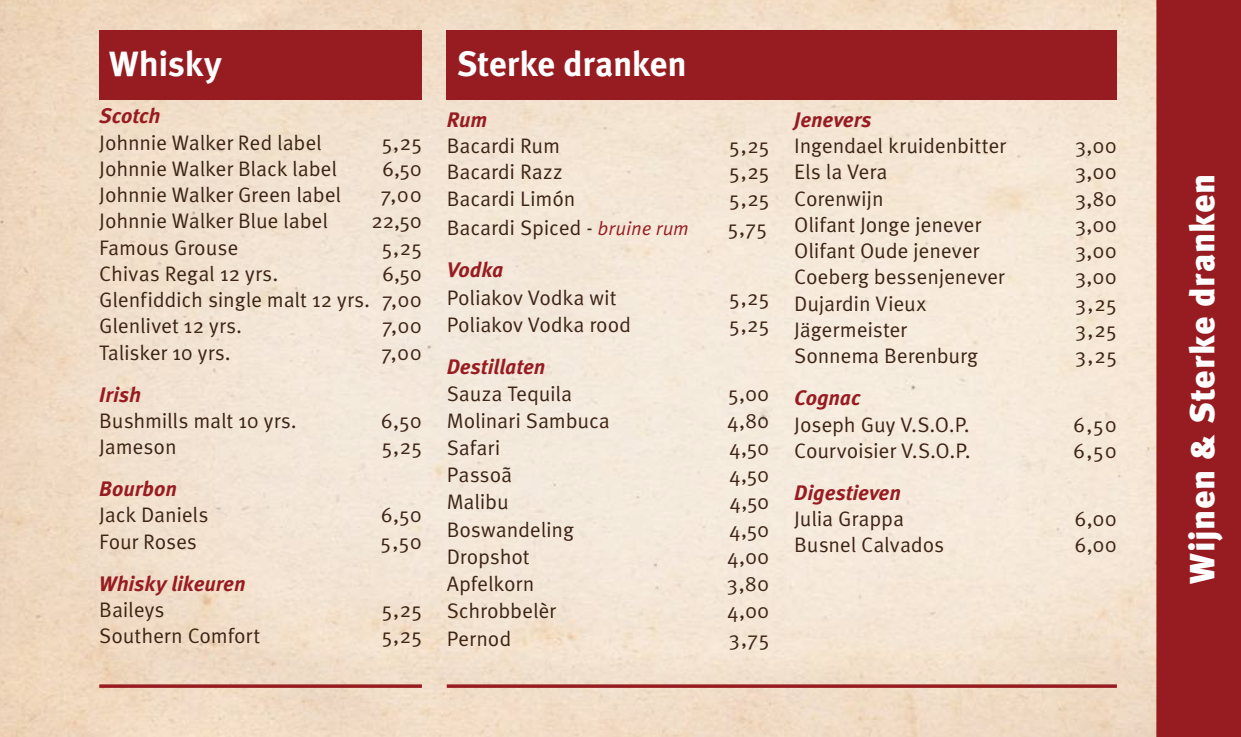
<style>
.page{position:relative;width:1241px;height:737px;background:#fff}
.page>*{position:absolute;margin:0;border:0;box-sizing:border-box;transform-origin:0 0}
.t1{font:900 35px "FF Meta Pro";letter-spacing:.015em;color:#fff}
.t2{font:700 35px "FF Meta Pro";letter-spacing:-.01em;color:#fff}
.t3{font:21px/26.2px "FF Meta Pro";letter-spacing:-.01em;color:#3d2415;text-align:justify}
.t4{font:italic 700 21px "FF Meta Pro";letter-spacing:-.005em;color:#971c21}
.s1{font-style:italic;font-size:19.25px;color:#971c21}
</style>
<div class="page">
<img style="left:0;top:0;width:1156px;height:737px">
<div style="left:1156px;top:0;width:84px;height:737px;background:#971c21"></div>
<div style="left:99px;top:30px;width:323px;height:69px;background:#971c21"></div>
<div style="left:446px;top:30px;width:670px;height:69px;background:#971c21"></div>
<svg style="left:99px;top:684px;width:323px;height:4px"></svg>
<svg style="left:446px;top:684px;width:670px;height:4px;background:#a13335"></svg>
<h1 class="t2" style="left:109px;top:36px;width:114px">Whisky</h1>
<p class="t4" style="left:99px;top:99px;width:63px">Scotch</p>
<p class="t3" style="left:99px;top:128px;width:224px">Johnnie Walker Red label</p>
<p class="t3" style="left:381px;top:128px;width:42px">5,25</p>
<p class="t3" style="left:99px;top:154px;width:239px">Johnnie Walker Black label</p>
<p class="t3" style="left:382px;top:154px;width:41px">6,50</p>
<p class="t3" style="left:99px;top:180px;width:243px">Johnnie Walker Green label</p>
<p class="t3" style="left:381px;top:180px;width:43px">7,00</p>
<p class="t3" style="left:99px;top:207px;width:230px">Johnnie Walker Blue label</p>
<p class="t3" style="left:371px;top:207px;width:52px">22,50</p>
<p class="t3" style="left:99px;top:233px;width:141px">Famous Grouse</p>
<p class="t3" style="left:381px;top:233px;width:42px">5,25</p>
<p class="t3" style="left:99px;top:259px;width:180px">Chivas Regal 12 yrs.</p>
<p class="t3" style="left:99px;top:259px;width:324px;text-indent:283px">6,50<br>Glenfiddich single malt 12 yrs. 7,00<br>Glenlivet 12 yrs.</p>
<p class="t3" style="left:382px;top:312px;width:41px">7,00</p>
<p class="t3" style="left:99px;top:338px;width:133px">Talisker 10 yrs.</p>
<p class="t3" style="left:381px;top:338px;width:42px">7,00</p>
<p class="t4" style="left:99px;top:378px;width:43px">Irish</p>
<p class="t3" style="left:99px;top:406px;width:199px">Bushmills malt 10 yrs.</p>
<p class="t3" style="left:381px;top:406px;width:43px">6,50</p>
<p class="t3" style="left:99px;top:432px;width:79px">Jameson</p>
<p class="t3" style="left:381px;top:432px;width:42px">5,25</p>
<p class="t4" style="left:99px;top:472px;width:79px">Bourbon</p>
<p class="t3" style="left:99px;top:501px;width:111px">Jack Daniels</p>
<p class="t3" style="left:381px;top:501px;width:43px">6,50</p>
<p class="t3" style="left:99px;top:527px;width:99px">Four Roses</p>
<p class="t3" style="left:380px;top:527px;width:43px">5,50</p>
<p class="t4" style="left:99px;top:567px;width:148px">Whisky likeuren</p>
<p class="t3" style="left:99px;top:595px;width:67px">Baileys</p>
<p class="t3" style="left:381px;top:595px;width:42px">5,25</p>
<p class="t3" style="left:99px;top:621px;width:162px">Southern Comfort</p>
<p class="t3" style="left:381px;top:621px;width:42px">5,25</p>
<h1 class="t2" style="left:456px;top:36px;width:232px">Sterke dranken</h1>
<p class="t4" style="left:446px;top:103px;width:42px">Rum</p>
<p class="t3" style="left:446px;top:131px;width:115px">Bacardi Rum</p>
<p class="t3" style="left:729px;top:131px;width:42px">5,25</p>
<p class="t3" style="left:446px;top:158px;width:117px">Bacardi Razz</p>
<p class="t3" style="left:729px;top:158px;width:42px">5,25</p>
<p class="t3" style="left:446px;top:184px;width:130px">Bacardi Limón</p>
<p class="t3" style="left:729px;top:184px;width:42px">5,25</p>
<p class="t3" style="left:446px;top:214px;width:244px">Bacardi Spiced - <span class="s1">bruine rum</span></p>
<p class="t3" style="left:727px;top:214px;width:41px">5,75</p>
<p class="t4" style="left:446px;top:253px;width:58px">Vodka</p>
<p class="t3" style="left:446px;top:283px;width:171px">Poliakov Vodka wit</p>
<p class="t3" style="left:729px;top:283px;width:42px">5,25</p>
<p class="t3" style="left:446px;top:310px;width:186px">Poliakov Vodka rood</p>
<p class="t3" style="left:729px;top:310px;width:42px">5,25</p>
<p class="t4" style="left:446px;top:350px;width:100px">Destillaten</p>
<p class="t3" style="left:446px;top:379px;width:127px">Sauza Tequila</p>
<p class="t3" style="left:728px;top:379px;width:43px">5,00</p>
<p class="t3" style="left:446px;top:406px;width:165px">Molinari Sambuca</p>
<p class="t3" style="left:727px;top:406px;width:44px">4,80</p>
<p class="t3" style="left:446px;top:433px;width:55px">Safari</p>
<p class="t3" style="left:729px;top:433px;width:42px">4,50</p>
<p class="t3" style="left:446px;top:460px;width:67px">Passoã</p>
<p class="t3" style="left:729px;top:460px;width:42px">4,50</p>
<p class="t3" style="left:446px;top:487px;width:64px">Malibu</p>
<p class="t3" style="left:729px;top:487px;width:41px">4,50</p>
<p class="t3" style="left:446px;top:515px;width:128px">Boswandeling</p>
<p class="t3" style="left:729px;top:515px;width:42px">4,50</p>
<p class="t3" style="left:446px;top:542px;width:84px">Dropshot</p>
<p class="t3" style="left:727px;top:542px;width:44px">4,00</p>
<p class="t3" style="left:446px;top:569px;width:89px">Apfelkorn</p>
<p class="t3" style="left:726px;top:569px;width:44px">3,80</p>
<p class="t3" style="left:446px;top:596px;width:111px">Schrobbelèr</p>
<p class="t3" style="left:727px;top:596px;width:44px">4,00</p>
<p class="t3" style="left:446px;top:624px;width:66px">Pernod</p>
<p class="t3" style="left:728px;top:624px;width:42px">3,75</p>
<p class="t4" style="left:794px;top:103px;width:79px">Jenevers</p>
<p class="t3" style="left:794px;top:131px;width:213px">Ingendael kruidenbitter</p>
<p class="t3" style="left:1074px;top:131px;width:43px">3,00</p>
<p class="t3" style="left:794px;top:158px;width:95px">Els la Vera</p>
<p class="t3" style="left:1074px;top:158px;width:43px">3,00</p>
<p class="t3" style="left:794px;top:184px;width:91px">Corenwijn</p>
<p class="t3" style="left:1074px;top:184px;width:43px">3,80</p>
<p class="t3" style="left:794px;top:210px;width:188px">Olifant Jonge jenever</p>
<p class="t3" style="left:1074px;top:210px;width:43px">3,00</p>
<p class="t3" style="left:794px;top:236px;width:186px">Olifant Oude jenever</p>
<p class="t3" style="left:1074px;top:236px;width:43px">3,00</p>
<p class="t3" style="left:794px;top:263px;width:212px">Coeberg bessenjenever</p>
<p class="t3" style="left:1074px;top:263px;width:43px">3,00</p>
<p class="t3" style="left:794px;top:289px;width:133px">Dujardin Vieux</p>
<p class="t3" style="left:1074px;top:289px;width:43px">3,25</p>
<p class="t3" style="left:794px;top:315px;width:114px">Jägermeister</p>
<p class="t3" style="left:1074px;top:315px;width:43px">3,25</p>
<p class="t3" style="left:794px;top:341px;width:185px">Sonnema Berenburg</p>
<p class="t3" style="left:1075px;top:341px;width:43px">3,25</p>
<p class="t4" style="left:794px;top:381px;width:68px">Cognac</p>
<p class="t3" style="left:794px;top:410px;width:177px">Joseph Guy V.S.O.P.</p>
<p class="t3" style="left:1073px;top:410px;width:45px">6,50</p>
<p class="t3" style="left:794px;top:436px;width:178px">Courvoisier V.S.O.P.</p>
<p class="t3" style="left:1073px;top:436px;width:45px">6,50</p>
<p class="t4" style="left:794px;top:476px;width:108px">Digestieven</p>
<p class="t3" style="left:794px;top:504px;width:111px">Julia Grappa</p>
<p class="t3" style="left:1074px;top:504px;width:44px">6,00</p>
<p class="t3" style="left:794px;top:530px;width:151px">Busnel Calvados</p>
<p class="t3" style="left:1074px;top:530px;width:44px">6,00</p>
<h1 class="t1" style="left:1174px;top:583px;width:411px;rotate:-90deg">Wijnen &amp; Sterke dranken</h1>
</div>
